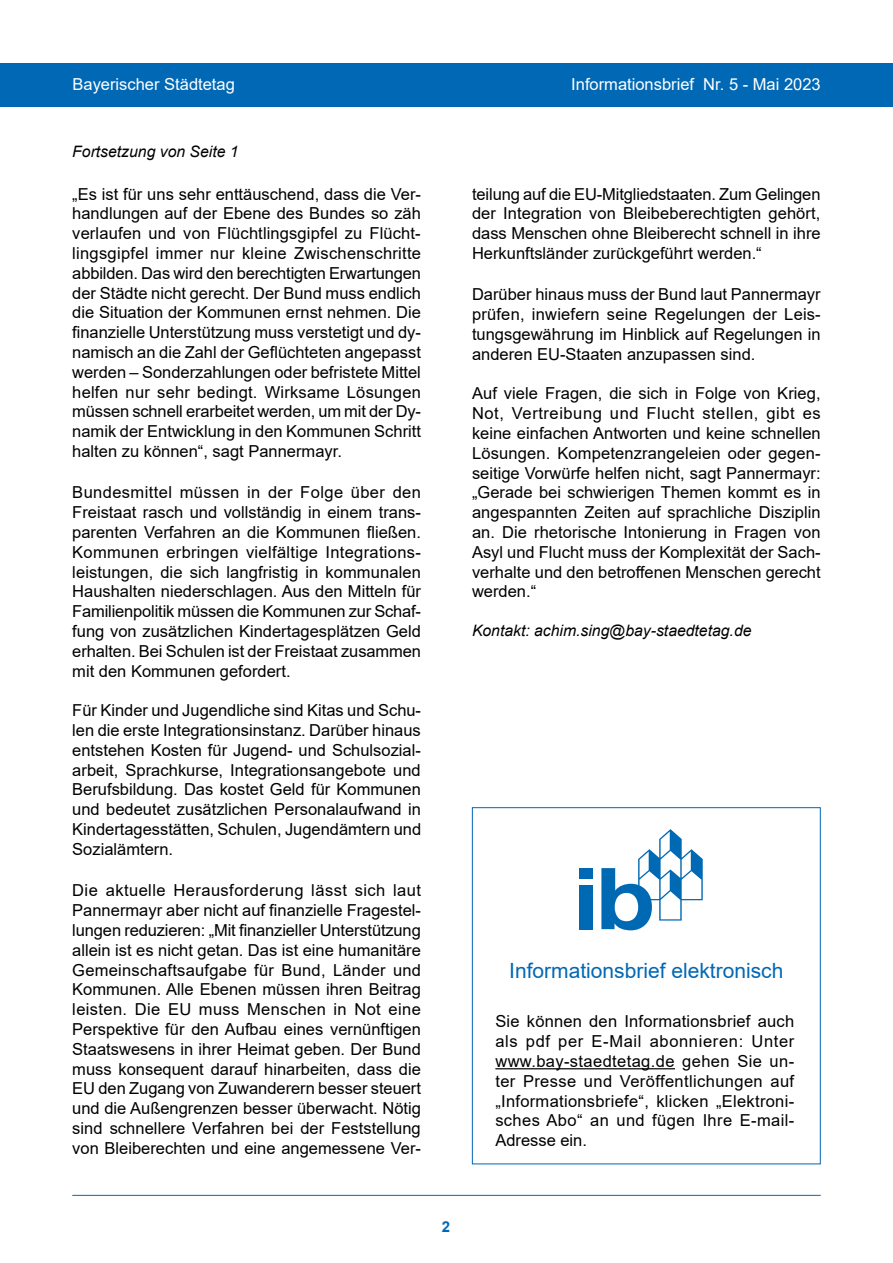
<style>
.page{position:relative;width:893px;height:1263px;background:#fff}
.page>*{position:absolute;margin:0;border:0;box-sizing:border-box;transform-origin:0 0}
.t1{font:21px "Arial";color:#0068b4}
.t2{font:16.5px/19.8px "Arial";color:#000;text-align:justify}
.t3{font:16.5px "Arial";color:#fff}
.t4{font:italic 15.75px "Arial";color:#000}
.t5{font:700 15px "Arial";color:#0068b4}
</style>
<div class="page">
<div style="left:0;top:64px;width:893px;height:43px;background:#0068b4"></div>
<hr style="left:72px;top:1195px;width:749px;height:1px;background:#0068b4">
<div style="left:472px;top:807px;width:349px;height:357px;border:1px solid #0068b4"></div>
<hr style="left:495px;top:1068px;width:180px;height:1px;background:#000">
<svg style="left:601px;top:829px;width:102px;height:101px"></svg>
<div style="left:579px;top:868px;width:14px;height:10px;background:#0069b4"></div>
<div style="left:579px;top:885px;width:14px;height:44px;background:#0069b4"></div>
<p class="t3" style="left:73px;top:73px;width:164px">Bayerischer Städtetag</p>
<p class="t3" style="left:571px;top:73px;width:251px">Informationsbrief Nr. 5 - Mai 2023</p>
<p class="t4" style="left:72px;top:141px;width:168px">Fortsetzung von Seite 1</p>
<p class="t2" style="left:72px;top:184px;width:350px">„Es ist für uns sehr enttäuschend, dass die Ver&shy;handlungen auf der Ebene des Bundes so zäh verlaufen und von Flüchtlingsgipfel zu Flücht&shy;lingsgipfel immer nur kleine Zwischenschritte abbilden. Das wird den berechtigten Erwartungen der Städte nicht gerecht. Der Bund muss endlich die Situation der Kommunen ernst nehmen. Die finanzielle Unterstützung muss verstetigt und dy&shy;namisch an die Zahl der Geflüchteten angepasst werden – Sonderzahlungen oder befristete Mittel helfen nur sehr bedingt. Wirksame Lösungen müssen schnell erarbeitet werden, um mit der Dy&shy;namik der Entwicklung in den Kommunen Schritt halten zu können“, sagt Pannermayr.</p>
<p class="t2" style="left:72px;top:483px;width:350px">Bundesmittel müssen in der Folge über den Freistaat rasch und vollständig in einem trans&shy;parenten Verfahren an die Kommunen fließen.<br>Kommunen erbringen vielfältige Integrations&shy;leistungen, die sich langfristig in kommunalen Haushalten niederschlagen. Aus den Mitteln für Familienpolitik müssen die Kommunen zur Schaf&shy;fung von zusätzlichen Kindertagesplätzen Geld erhalten. Bei Schulen ist der Freistaat zusammen mit den Kommunen gefordert.</p>
<p class="t2" style="left:72px;top:700px;width:350px">Für Kinder und Jugendliche sind Kitas und Schu&shy;len die erste Integrationsinstanz. Darüber hinaus entstehen Kosten für Jugend- und Schulsozial&shy;arbeit, Sprachkurse, Integrationsangebote und Berufsbildung. Das kostet Geld für Kommunen und bedeutet zusätzlichen Personalaufwand in Kindertagesstätten, Schulen, Jugendämtern und Sozialämtern.</p>
<p class="t2" style="left:72px;top:880px;width:350px">Die aktuelle Herausforderung lässt sich laut Pannermayr aber nicht auf finanzielle Fragestel&shy;lungen reduzieren: „Mit finanzieller Unterstützung allein ist es nicht getan. Das ist eine humanitäre Gemeinschaftsaufgabe für Bund, Länder und Kommunen. Alle Ebenen müssen ihren Beitrag leisten. Die EU muss Menschen in Not eine Perspektive für den Aufbau eines vernünftigen Staatswesens in ihrer Heimat geben. Der Bund muss konsequent darauf hinarbeiten, dass die EU den Zugang von Zuwanderern besser steuert und die Außengrenzen besser überwacht. Nötig sind schnellere Verfahren bei der Feststellung von Bleiberechten und eine angemessene Ver-</p>
<p class="t2" style="left:472px;top:184px;width:350px">teilung auf die EU-Mitgliedstaaten. Zum Gelingen der Integration von Bleibeberechtigten gehört, dass Menschen ohne Bleiberecht schnell in ihre Herkunftsländer zurückgeführt werden.“</p>
<p class="t2" style="left:472px;top:285px;width:350px">Darüber hinaus muss der Bund laut Pannermayr prüfen, inwiefern seine Regelungen der Leis&shy;tungsgewährung im Hinblick auf Regelungen in anderen EU-Staaten anzupassen sind.</p>
<p class="t2" style="left:472px;top:384px;width:350px">Auf viele Fragen, die sich in Folge von Krieg, Not, Vertreibung und Flucht stellen, gibt es keine einfachen Antworten und keine schnellen Lösungen. Kompetenzrangeleien oder gegen&shy;seitige Vorwürfe helfen nicht, sagt Pannermayr: „Gerade bei schwierigen Themen kommt es in angespannten Zeiten auf sprachliche Disziplin an. Die rhetorische Intonierung in Fragen von Asyl und Flucht muss der Komplexität der Sach&shy;verhalte und den betroffenen Menschen gerecht werden.“</p>
<p class="t4" style="left:472px;top:620px;width:281px">Kontakt: achim.sing@bay-staedtetag.de</p>
<p class="t1" style="left:509px;top:956px;width:276px">Informationsbrief elektronisch</p>
<p class="t2" style="left:495px;top:1012px;width:300px">Sie können den Informationsbrief auch als pdf per E-Mail abonnieren: Unter www.bay-staedtetag.de gehen Sie un&shy;ter Presse und Veröffentlichungen auf „Informationsbriefe“, klicken „Elektroni&shy;sches Abo“ an und fügen Ihre E-mail-Adresse ein.</p>
<p class="t5" style="left:442px;top:1216px;width:10px">2</p>
</div>
